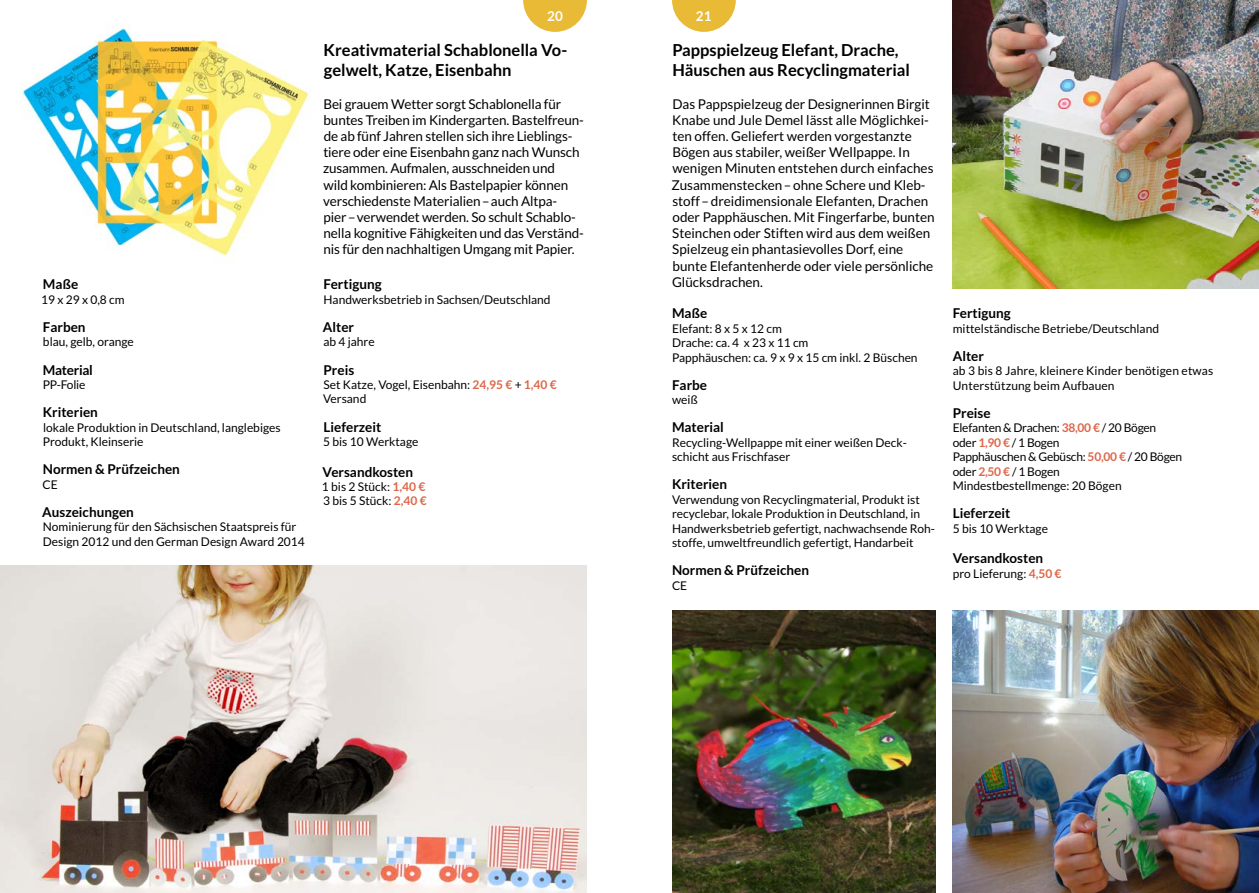
<style>
.page{position:relative;width:1259px;height:893px;background:#fff}
.page>*{position:absolute;margin:0;border:0;box-sizing:border-box;transform-origin:0 0}
.t1{font:700 16.5px/19.8px "Lato";color:#000}
.t2{font:13.5px/16.2px "Lato";color:#000}
.t3{font:700 13.5px "Lato";color:#000}
.t4{font:700 13.5px "Lato";letter-spacing:-.02em;color:#000}
.t5{font:700 13.5px "Lato";color:#fff}
.t6{font:12px/14.4px "Lato";color:#000}
.t7{font:12px/14.4px "Lato";letter-spacing:-.02em;color:#000}
.s1{font-weight:700;color:#dd664a}
</style>
<div class="page">
<img style="left:0;top:566px;width:587px;height:327px">
<img style="left:22px;top:24px;width:287px;height:239px">
<svg style="left:523px;top:0;width:64px;height:32px"></svg>
<svg style="left:672px;top:0;width:64px;height:32px"></svg>
<img style="left:952px;top:0;width:307px;height:288px">
<img style="left:672px;top:610px;width:263px;height:283px">
<img style="left:952px;top:610px;width:307px;height:283px">
<p class="t3" style="left:43px;top:277px;width:37px">Maße</p>
<p class="t6" style="left:41px;top:292px;width:85px">19 x 29 x 0,8 cm</p>
<p class="t3" style="left:43px;top:319px;width:44px">Farben</p>
<p class="t6" style="left:43px;top:335px;width:92px">blau, gelb, orange</p>
<p class="t4" style="left:43px;top:362px;width:52px">Material</p>
<p class="t6" style="left:43px;top:377px;width:44px">PP-Folie</p>
<p class="t3" style="left:43px;top:405px;width:57px">Kriterien</p>
<p class="t6" style="left:43px;top:420px;width:239px">lokale Produktion in Deutschland, langlebiges<br>Produkt, Kleinserie</p>
<p class="t3" style="left:43px;top:462px;width:138px">Normen &amp; Prüfzeichen</p>
<p class="t6" style="left:43px;top:477px;width:17px">CE</p>
<p class="t3" style="left:42px;top:504px;width:93px">Auszeichungen</p>
<p class="t6" style="left:43px;top:520px;width:263px">Nominierung für den Sächsischen Staatspreis für<br>Design 2012 und den German Design Award 2014</p>
<p class="t5" style="left:547px;top:9px;width:17px">20</p>
<p class="t1" style="left:324px;top:40px;width:245px">Kreativmaterial Schablonella Vo&shy;gelwelt, Katze, Eisenbahn</p>
<p class="t2" style="left:323px;top:96px;width:262px">Bei grauem Wetter sorgt Schablonella für buntes Treiben im Kindergarten. Bastelfreun&shy;de ab fünf Jahren stellen sich ihre Lieblings&shy;tiere oder eine Eisenbahn ganz nach Wunsch zusammen. Aufmalen, ausschneiden und<br>wild kombinieren: Als Bastelpapier können verschiedenste Materialien–auch Altpa&shy;pier–verwendet werden. So schult Schablo&shy;nella kognitive Fähigkeiten und das Verständ&shy;nis für den nachhaltigen Umgang mit Papier.</p>
<p class="t3" style="left:324px;top:277px;width:60px">Fertigung</p>
<p class="t6" style="left:323px;top:292px;width:228px">Handwerksbetrieb in Sachsen/Deutschland</p>
<p class="t3" style="left:323px;top:319px;width:33px">Alter</p>
<p class="t6" style="left:323px;top:335px;width:53px">ab 4 jahre</p>
<p class="t3" style="left:323px;top:362px;width:32px">Preis</p>
<p class="t6" style="left:323px;top:377px;width:235px">Set Katze, Vogel, Eisenbahn: <span class="s1">24,95 €</span> + <span class="s1">1,40 €<br></span>Versand</p>
<p class="t3" style="left:324px;top:419px;width:59px">Lieferzeit</p>
<p class="t6" style="left:323px;top:434px;width:97px">5 bis 10 Werktage</p>
<p class="t3" style="left:322px;top:464px;width:92px">Versandkosten</p>
<p class="t6" style="left:322px;top:479px;width:106px">1 bis 2 Stück: <span class="s1">1,40 €<br></span>3 bis 5 Stück: <span class="s1">2,40 €</span></p>
<p class="t5" style="left:696px;top:9px;width:17px">21</p>
<p class="t1" style="left:672px;top:40px;width:239px">Pappspielzeug Elefant, Drache,<br>Häuschen aus Recyclingmaterial</p>
<p class="t2" style="left:671px;top:96px;width:265px">Das Pappspielzeug der Designerinnen Birgit Knabe und Jule Demel lässt alle Möglichkei&shy;ten offen. Geliefert werden vorgestanzte Bögen aus stabiler, weißer Wellpappe. In wenigen Minuten entstehen durch einfaches Zusammenstecken–ohne Schere und Kleb&shy;stoff–dreidimensionale Elefanten, Drachen oder Papphäuschen. Mit Fingerfarbe, bunten Steinchen oder Stiften wird aus dem weißen Spielzeug ein phantasievolles Dorf, eine bunte Elefantenherde oder viele persönliche Glücksdrachen.</p>
<p class="t3" style="left:672px;top:306px;width:37px">Maße</p>
<p class="t6" style="left:672px;top:321px;width:247px">Elefant: 8 x 5 x 12 cm<br>Drache: ca. 4 x 23 x 11 cm<br>Papphäuschen: ca. 9 x 9 x 15 cm inkl. 2 Büschen</p>
<p class="t3" style="left:672px;top:377px;width:37px">Farbe</p>
<p class="t6" style="left:672px;top:392px;width:27px">weiß</p>
<p class="t3" style="left:672px;top:420px;width:53px">Material</p>
<p class="t6" style="left:672px;top:435px;width:236px">Recycling-Wellpappe mit einer weißen Deck&shy;schicht aus Frischfaser</p>
<p class="t3" style="left:672px;top:477px;width:57px">Kriterien</p>
<p class="t6" style="left:672px;top:492px;width:264px">Verwendung von Recyclingmaterial, Produkt ist recyclebar, lokale Produktion in Deutschland, in Handwerksbetrieb gefertigt, nachwachsende Roh&shy;stoffe, umweltfreundlich gefertigt, Handarbeit</p>
<p class="t3" style="left:672px;top:562px;width:138px">Normen &amp; Prüfzeichen</p>
<p class="t6" style="left:672px;top:578px;width:17px">CE</p>
<p class="t3" style="left:952px;top:306px;width:60px">Fertigung</p>
<p class="t6" style="left:952px;top:321px;width:208px">mittelständische Betriebe/Deutschland</p>
<p class="t3" style="left:952px;top:348px;width:33px">Alter</p>
<p class="t6" style="left:952px;top:364px;width:262px">ab 3 bis 8 Jahre, kleinere Kinder benötigen etwas<br>Unterstützung beim Aufbauen</p>
<p class="t3" style="left:952px;top:405px;width:39px">Preise</p>
<p class="t7" style="left:952px;top:421px;width:231px">Elefanten &amp; Drachen: <span class="s1">38,00 €</span> / 20 Bögen oder <span class="s1">1,90 €</span> / 1 Bogen<br>Papphäuschen &amp; Gebüsch: <span class="s1">50,00 €</span> / 20 Bögen oder <span class="s1">2,50 €</span> / 1 Bogen<br>Mindestbestellmenge: 20 Bögen</p>
<p class="t3" style="left:952px;top:505px;width:59px">Lieferzeit</p>
<p class="t6" style="left:952px;top:521px;width:97px">5 bis 10 Werktage</p>
<p class="t3" style="left:952px;top:550px;width:92px">Versandkosten</p>
<p class="t6" style="left:952px;top:566px;width:110px">pro Lieferung: <span class="s1">4,50 €</span></p>
</div>
